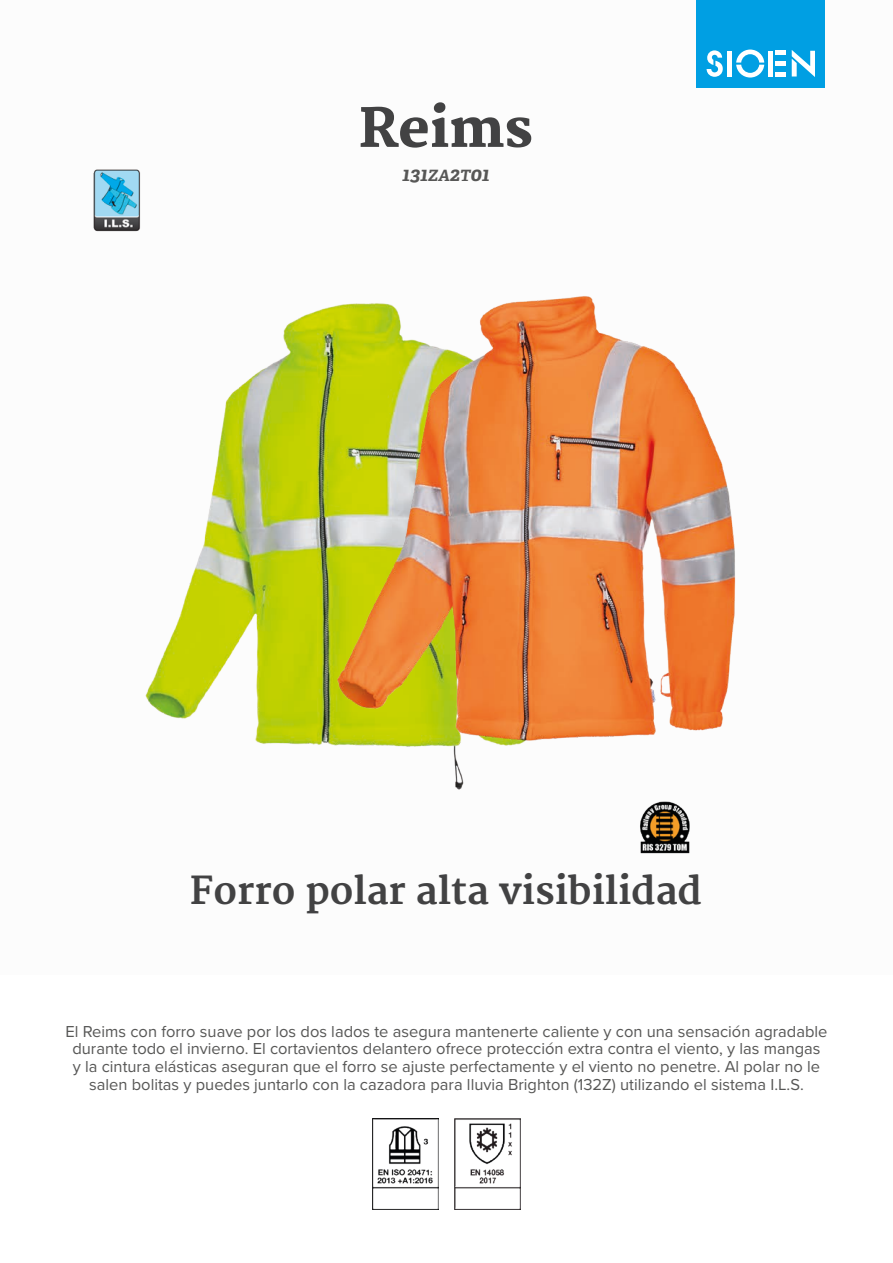
<style>
.page{position:relative;width:893px;height:1263px;background:#fff}
.page>*{position:absolute;margin:0;border:0;box-sizing:border-box;transform-origin:0 0}
.t1{font:800 52.5px "Merriweather";color:#424243}
.t2{font:700 37.5px "Merriweather";color:#424243}
.t3{font:italic 700 19.5px "Adelle PE";color:#575756}
.t4{font:16.5px/17.9px "Proxima Nova";color:#575756;text-align:center}
.s1{font-size:15.6px}
</style>
<div class="page">
<div style="left:697px;top:0;width:128px;height:88px;background:#009fe3"></div>
<svg style="left:707px;top:50px;width:16px;height:27px"></svg>
<svg style="left:736px;top:50px;width:28px;height:28px"></svg>
<div style="left:727px;top:51px;width:5px;height:26px;background:#fff"></div>
<div style="left:768px;top:51px;width:5px;height:26px;background:#fff"></div>
<div style="left:775px;top:72px;width:11px;height:5px;background:#fff"></div>
<div style="left:775px;top:61px;width:11px;height:5px;background:#fff"></div>
<hr style="left:775px;top:51px;width:11px;height:4px;background:#fff">
<svg style="left:792px;top:50px;width:23px;height:27px"></svg>
<img style="left:93px;top:169px;width:45px;height:63px">
<img style="left:372px;top:1118px;width:67px;height:92px">
<img style="left:454px;top:1118px;width:67px;height:92px">
<img style="left:110px;top:170px;width:188px;height:575px">
<img style="left:298px;top:296px;width:438px;height:558px">
<h1 class="t1" style="left:359px;top:98px;width:175px">Reims</h1>
<p class="t3" style="left:402px;top:160px;width:89px">131<span class="s1">ZA</span>2<span class="s1">T</span>01</p>
<h2 class="t2" style="left:190px;top:869px;width:513px">Forro polar alta visibilidad</h2>
<p class="t4" style="left:65px;top:1021px;width:763px">El Reims con forro suave por los dos lados te asegura mantenerte caliente y con una sensación agradable durante todo el invierno. El cortavientos delantero ofrece protección extra contra el viento, y las mangas<br>y la cintura elásticas aseguran que el forro se ajuste perfectamente y el viento no penetre. Al polar no le salen bolitas y puedes juntarlo con la cazadora para lluvia Brighton (132Z) utilizando el sistema I.L.S.</p>
</div>
